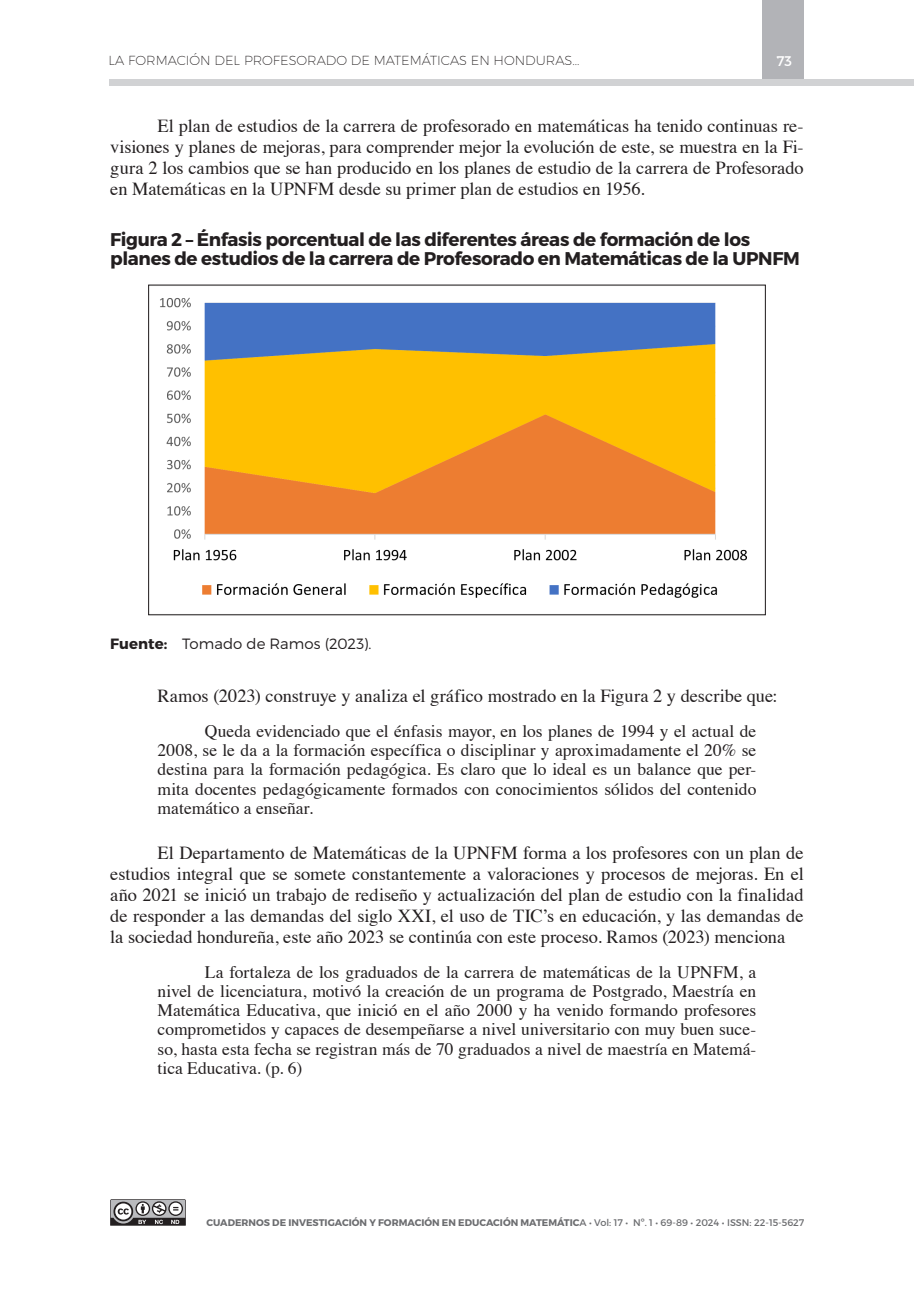
<style>
.page{position:relative;width:914px;height:1292px;background:#fff}
.page>*{position:absolute;margin:0;border:0;box-sizing:border-box;transform-origin:0 0}
.t1{font:18.38px/21px "Times";color:#231f20;text-align:justify}
.t2{font:18.38px/19.2px "Trueno Bd";letter-spacing:-.02em;color:#231f20}
.t3{font:17.5px/19.2px "Times";color:#231f20;text-align:justify}
.t4{font:14.88px "Trueno Lt";letter-spacing:.005em;color:#231f20}
.t5{font:14px "Trueno Rg";color:#fff}
.t6{font:13.12px "Trueno Ult Lt";color:#231f20}
.t7{font:9.62px "Trueno Bd";color:#6c6d70}
.s1{font-family:"Trueno Bd"}
.s2{font-family:"Trueno Rg"}
</style>
<div class="page">
<div style="left:762px;top:0;width:41px;height:86px;background:#b2b3b7"></div>
<svg style="left:110px;top:1199px;width:76px;height:26px;background:#8a888a"></svg>
<div style="left:108px;top:80px;width:806px;height:6px;background:#d1d2d4"></div>
<img style="left:160px;top:297px;width:587px;height:301px">
<p class="t6" style="left:108px;top:52px;width:472px">LA FORMACIÓN DEL PROFESORADO DE MATEMÁTICAS EN HONDURAS...</p>
<p class="t5" style="left:776px;top:52px;width:17px">73</p>
<p class="t1" style="left:110px;top:114px;width:695px;text-indent:47px">El plan de estudios de la carrera de profesorado en matemáticas ha tenido continuas re&shy;visiones y planes de mejoras, para comprender mejor la evolución de este, se muestra en la Fi&shy;gura 2 los cambios que se han producido en los planes de estudio de la carrera de Profesorado en Matemáticas en la UPNFM desde su primer plan de estudios en 1956.</p>
<p class="t2" style="left:110px;top:230px;width:691px">Figura 2 – Énfasis porcentual de las diferentes áreas de formación de los planes de estudios de la carrera de Profesorado en Matemáticas de la UPNFM</p>
<p class="t4" style="left:110px;top:635px;width:263px"><span class="s1">Fuente:</span> Tomado de Ramos (2023).</p>
<p class="t1" style="left:158px;top:683px;width:621px">Ramos (2023) construye y analiza el gráfico mostrado en la Figura 2 y describe que:</p>
<p class="t3" style="left:157px;top:720px;width:600px;text-indent:47px">Queda evidenciado que el énfasis mayor, en los planes de 1994 y el actual de 2008, se le da a la formación específica o disciplinar y aproximadamente el 20% se destina para la formación pedagógica. Es claro que lo ideal es un balance que per&shy;mita docentes pedagógicamente formados con conocimientos sólidos del contenido matemático a enseñar.</p>
<p class="t1" style="left:110px;top:840px;width:695px;text-indent:47px">El Departamento de Matemáticas de la UPNFM forma a los profesores con un plan de estudios integral que se somete constantemente a valoraciones y procesos de mejoras. En el año 2021 se inició un trabajo de rediseño y actualización del plan de estudio con la finalidad de responder a las demandas del siglo XXI, el uso de TIC’s en educación, y las demandas de la sociedad hondureña, este año 2023 se continúa con este proceso. Ramos (2023) menciona</p>
<p class="t3" style="left:157px;top:960px;width:600px;text-indent:47px">La fortaleza de los graduados de la carrera de matemáticas de la UPNFM, a nivel de licenciatura, motivó la creación de un programa de Postgrado, Maestría en Matemática Educativa, que inició en el año 2000 y ha venido formando profesores comprometidos y capaces de desempeñarse a nivel universitario con muy buen suce&shy;so, hasta esta fecha se registran más de 70 graduados a nivel de maestría en Matemá&shy;tica Educativa. (p. 6)</p>
<p class="t7" style="left:206px;top:1216px;width:599px">CUADERNOS DE INVESTIGACIÓN Y FORMACIÓN EN EDUCACIÓN MATEMÁTIC<span class="s2">A • Vol: 17 • Nº. 1 • 69-89 • 2024 • ISSN: 22-15-5627</span></p>
</div>
